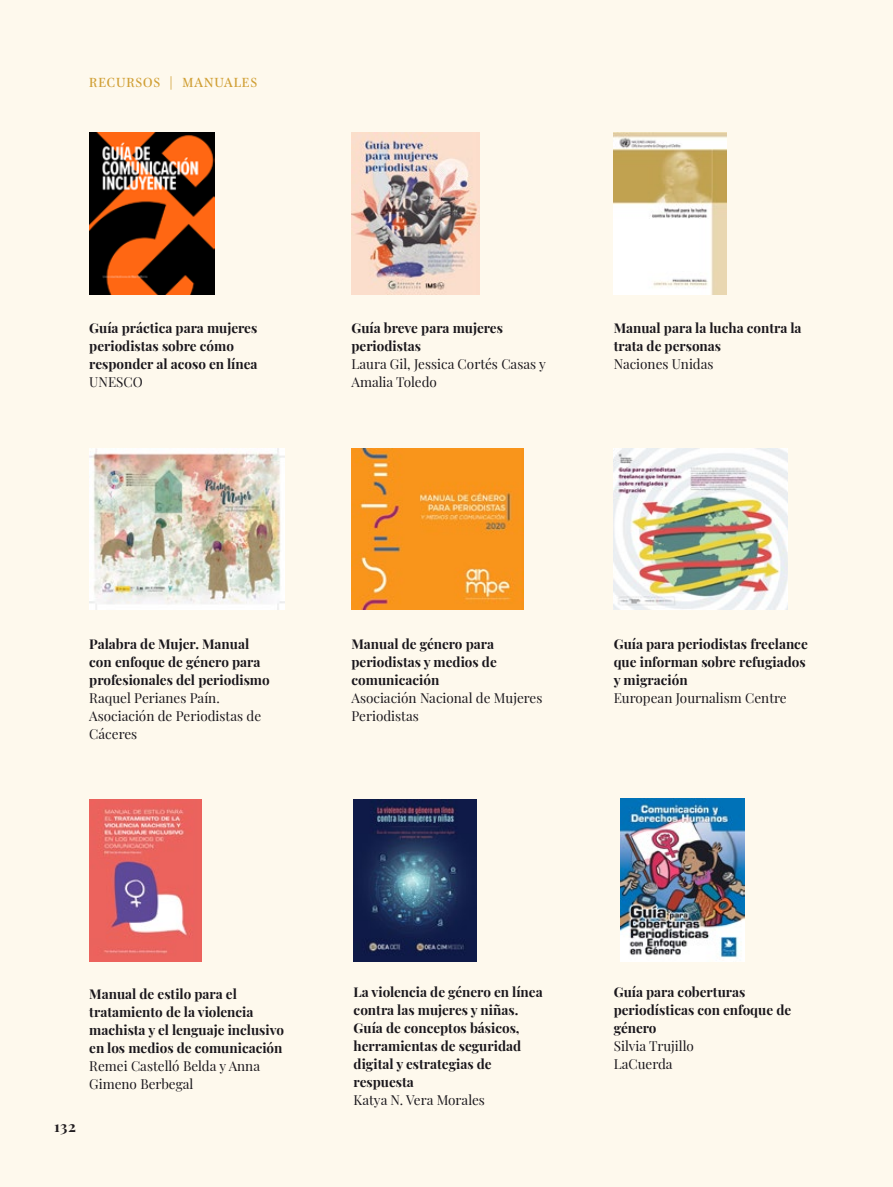
<style>
.page{position:relative;width:893px;height:1187px;background:#fff}
.page>*{position:absolute;margin:0;border:0;box-sizing:border-box;transform-origin:0 0}
.t1{font:700 15px "Playfair Display";color:#1a171c}
.t2{font:700 13.5px/18px "Playfair Display";color:#1a171c}
.t3{font:13.5px/18px "Playfair Display";color:#1a171c}
.t4{font:13.5px "Mencken Std";letter-spacing:.06em;color:#d09f34}
</style>
<div class="page">
<div style="left:0;top:0;width:893px;height:1186px;background:#fef9ed"></div>
<img style="left:351px;top:448px;width:173px;height:161px">
<img style="left:89px;top:448px;width:195px;height:161px">
<img style="left:614px;top:448px;width:174px;height:161px">
<img style="left:621px;top:798px;width:124px;height:163px">
<img style="left:354px;top:799px;width:122px;height:162px">
<img style="left:89px;top:799px;width:113px;height:162px">
<img style="left:351px;top:132px;width:128px;height:162px">
<img style="left:614px;top:132px;width:112px;height:162px">
<img style="left:89px;top:132px;width:125px;height:162px">
<p class="t4" style="left:89px;top:74px;width:169px">RECURSOS | MANUALES</p>
<p class="t2" style="left:89px;top:318px;width:170px">Guía práctica para mujeres periodistas sobre cómo responder al acoso en línea</p>
<p class="t3" style="left:89px;top:372px;width:55px">UNESCO</p>
<p class="t2" style="left:351px;top:317px;width:153px">Guía breve para mujeres periodistas</p>
<p class="t3" style="left:351px;top:353px;width:196px">Laura Gil, Jessica Cortés Casas y<br>Amalia Toledo</p>
<p class="t2" style="left:614px;top:317px;width:189px">Manual para la lucha contra la trata de personas</p>
<p class="t3" style="left:614px;top:353px;width:101px">Naciones Unidas</p>
<p class="t2" style="left:89px;top:633px;width:182px">Palabra de Mujer. Manual con enfoque de género para profesionales del periodismo</p>
<p class="t3" style="left:89px;top:687px;width:173px">Raquel Perianes Paín.<br>Asociación de Periodistas de<br>Cáceres</p>
<p class="t2" style="left:351px;top:633px;width:147px">Manual de género para periodistas y medios de comunicación</p>
<p class="t3" style="left:351px;top:687px;width:192px">Asociación Nacional de Mujeres<br>Periodistas</p>
<p class="t2" style="left:614px;top:633px;width:196px">Guía para periodistas freelance que informan sobre refugiados y migración</p>
<p class="t3" style="left:614px;top:687px;width:174px">European Journalism Centre</p>
<p class="t1" style="left:54px;top:1114px;width:23px">132</p>
<p class="t2" style="left:89px;top:983px;width:196px">Manual de estilo para el tratamiento de la violencia machista y el lenguaje inclusivo en los medios de comunicación</p>
<p class="t3" style="left:89px;top:1055px;width:172px">Remei Castelló Belda y Anna<br>Gimeno Berbegal</p>
<p class="t2" style="left:354px;top:981px;width:191px">La violencia de género en línea contra las mujeres y niñas.<br>Guía de conceptos básicos, herramientas de seguridad digital y estrategias de respuesta</p>
<p class="t3" style="left:354px;top:1089px;width:133px">Katya N. Vera Morales</p>
<p class="t2" style="left:614px;top:981px;width:179px">Guía para coberturas periodísticas con enfoque de género</p>
<p class="t3" style="left:614px;top:1035px;width:82px">Silvia Trujillo<br>LaCuerda</p>
</div>
